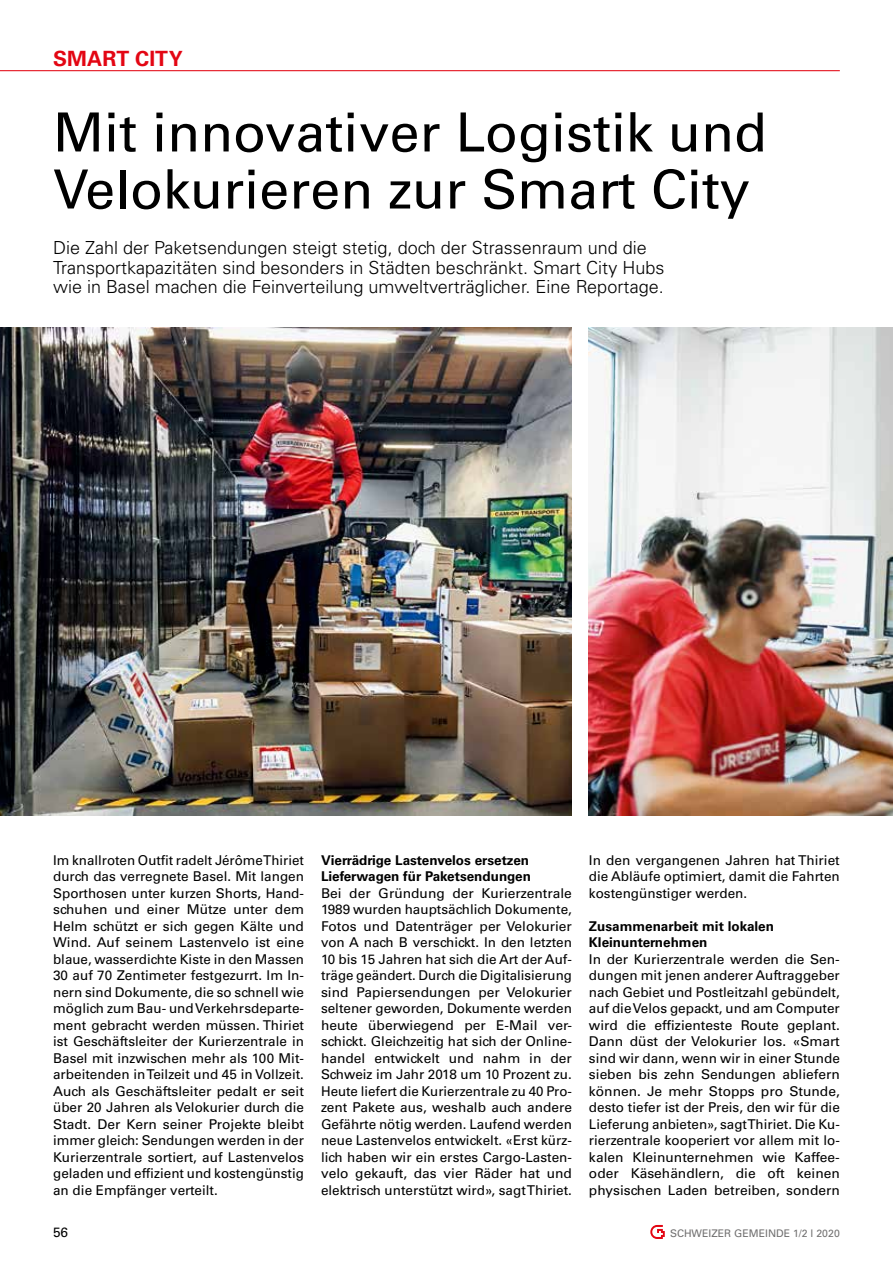
<style>
.page{position:relative;width:893px;height:1263px;background:#fff}
.page>*{position:absolute;margin:0;border:0;box-sizing:border-box;transform-origin:0 0}
.t1{font:54px/57px "Univers LT Std";color:#000}
.t2{font:700 21px "Univers LT Std";letter-spacing:.005em;color:#e30613}
.t3{font:300 18px/19.5px "Univers LT Std";color:#000}
.t4{font:13.5px/16.5px "Univers LT Std";color:#000;text-align:justify}
.t5{font:700 13.5px/16.5px "Univers LT Std";color:#000}
.t6{font:10.5px "Univers LT Std";color:#706f6f}
</style>
<div class="page">
<hr style="left:0;top:70px;width:840px;height:1px;background:#e30613">
<svg style="left:650px;top:1225px;width:15px;height:14px"></svg>
<img style="left:0;top:327px;width:572px;height:488px">
<img style="left:589px;top:327px;width:304px;height:488px">
<h2 class="t2" style="left:53px;top:46px;width:131px">SMART CITY</h2>
<h1 class="t1" style="left:53px;top:104px;width:715px">Mit innovativer Logistik und<br>Velokurieren zur Smart City</h1>
<h3 class="t3" style="left:53px;top:238px;width:613px">Die Zahl der Paketsendungen steigt stetig, doch der Strassenraum und die<br>Transportkapazitäten sind besonders in Städten beschränkt. Smart City Hubs wie in Basel machen die Feinverteilung umweltverträglicher. Eine Reportage.</h3>
<p class="t4" style="left:53px;top:852px;width:252px">Im knallroten Outfit radelt Jérôme Thiriet durch das verregnete Basel. Mit langen Sporthosen unter kurzen Shorts, Hand&shy;schuhen und einer Mütze unter dem Helm schützt er sich gegen Kälte und Wind. Auf seinem Lastenvelo ist eine blaue, wasserdichte Kiste in den Massen 30 auf 70 Zentimeter festgezurrt. Im In&shy;nern sind Dokumente, die so schnell wie möglich zum Bau- und Verkehrsdeparte&shy;ment gebracht werden müssen. Thiriet ist Geschäftsleiter der Kurierzentrale in Basel mit inzwischen mehr als 100 Mit&shy;arbeitenden in Teilzeit und 45 in Vollzeit.<br>Auch als Geschäftsleiter pedalt er seit über 20 Jahren als Velokurier durch die Stadt. Der Kern seiner Projekte bleibt immer gleich: Sendungen werden in der Kurierzentrale sortiert, auf Lastenvelos geladen und effizient und kostengünstig an die Empfänger verteilt.</p>
<p class="t5" style="left:321px;top:852px;width:211px">Vierrädrige Lastenvelos ersetzen<br>Lieferwagen für Paketsendungen</p>
<p class="t4" style="left:321px;top:885px;width:252px">Bei der Gründung der Kurierzentrale 1989 wurden hauptsächlich Dokumente, Fotos und Datenträger per Velokurier von A nach B verschickt. In den letzten 10 bis 15 Jahren hat sich die Art der Auf&shy;träge geändert. Durch die Digitalisierung sind Papiersendungen per Velokurier seltener geworden, Dokumente werden heute überwiegend per E-Mail ver&shy;schickt. Gleichzeitig hat sich der Online&shy;handel entwickelt und nahm in der Schweiz im Jahr 2018 um 10 Prozent zu.<br>Heute liefert die Kurierzentrale zu 40 Pro&shy;zent Pakete aus, weshalb auch andere Gefährte nötig werden. Laufend werden neue Lastenvelos entwickelt. «Erst kürz&shy;lich haben wir ein erstes Cargo-Lasten&shy;velo gekauft, das vier Räder hat und elektrisch unterstützt wird», sagt Thiriet.</p>
<p class="t4" style="left:589px;top:852px;width:252px">In den vergangenen Jahren hat Thiriet die Abläufe optimiert, damit die Fahrten kostengünstiger werden.</p>
<p class="t5" style="left:589px;top:918px;width:187px">Zusammenarbeit mit lokalen<br>Kleinunternehmen</p>
<p class="t4" style="left:589px;top:951px;width:252px">In der Kurierzentrale werden die Sen&shy;dungen mit jenen anderer Auftraggeber nach Gebiet und Postleitzahl gebündelt, auf die Velos gepackt, und am Computer wird die effizienteste Route geplant.<br>Dann düst der Velokurier los. «Smart sind wir dann, wenn wir in einer Stunde sieben bis zehn Sendungen abliefern können. Je mehr Stopps pro Stunde, desto tiefer ist der Preis, den wir für die Lieferung anbieten», sagt Thiriet. Die Ku&shy;rierzentrale kooperiert vor allem mit lo&shy;kalen Kleinunternehmen wie Kaffee&shy;oder Käsehändlern, die oft keinen physischen Laden betreiben, sondern</p>
<p class="t4" style="left:53px;top:1224px;width:17px">56</p>
<p class="t6" style="left:670px;top:1227px;width:171px">SCHWEIZER GEMEINDE 1/2 l 2020</p>
</div>
